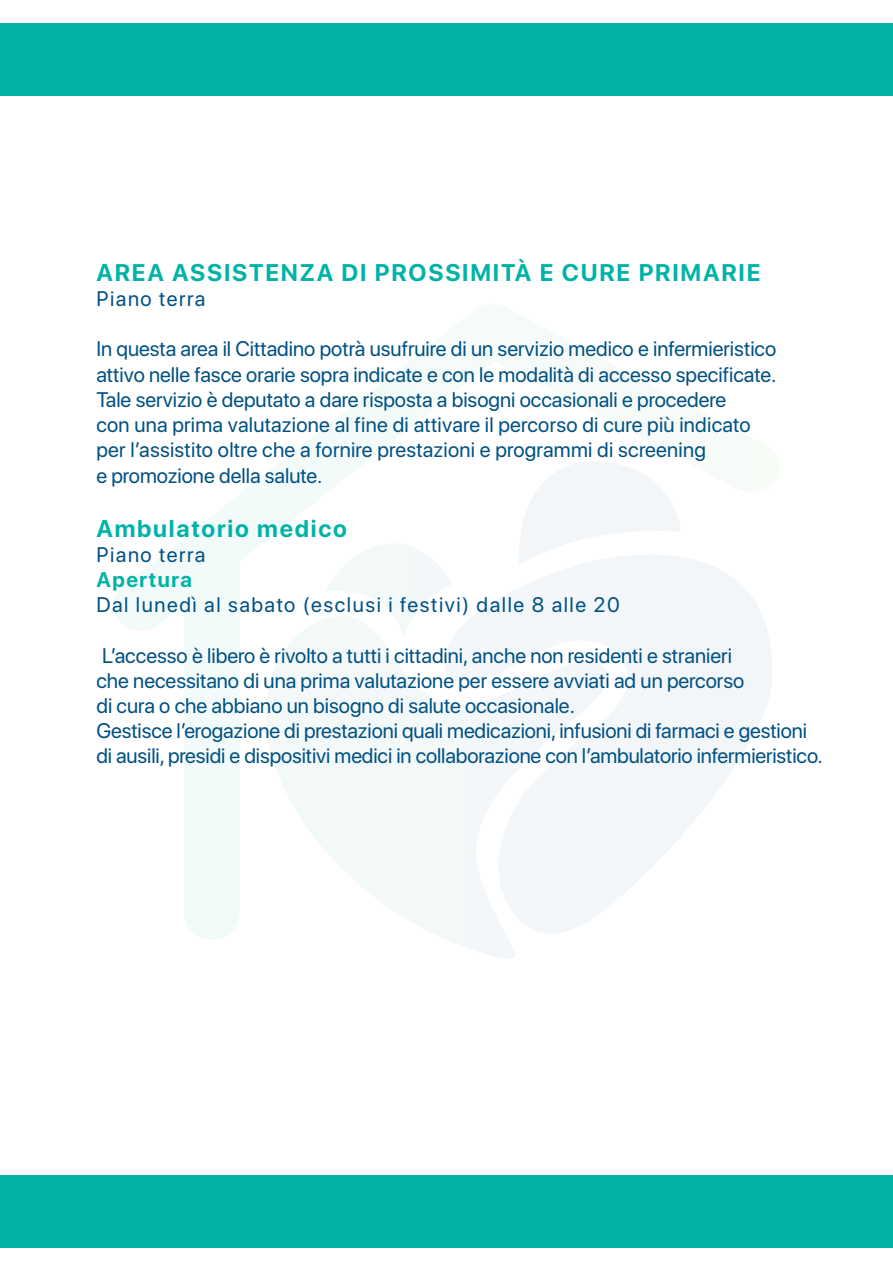
<style>
.page{position:relative;width:893px;height:1263px;background:#fff}
.page>*{position:absolute;margin:0;border:0;box-sizing:border-box;transform-origin:0 0}
.t1{font:700 24px "SF Pro Display";letter-spacing:.075em;color:#00b3a6}
.t2{font:21px/25.2px "SF Pro Display";color:#015182}
.t3{font:21px "SF Pro Display";letter-spacing:.075em;color:#015182}
.t4{font:700 21px "SF Pro Display";letter-spacing:.075em;color:#00b3a6}
</style>
<div class="page">
<svg style="left:114px;top:307px;width:368px;height:633px"></svg>
<svg style="left:262px;top:609px;width:253px;height:350px"></svg>
<svg style="left:324px;top:524px;width:128px;height:113px"></svg>
<svg style="left:437px;top:545px;width:335px;height:407px"></svg>
<svg style="left:516px;top:461px;width:165px;height:104px"></svg>
<div style="left:1px;top:1175px;width:892px;height:73px;background:#00b3a6"></div>
<div style="left:1px;top:23px;width:892px;height:73px;background:#00b3a6"></div>
<p class="t1" style="left:96px;top:259px;width:665px">AREA ASSISTENZA DI PROSSIMITÀ E CURE PRIMARIE</p>
<p class="t3" style="left:96px;top:282px;width:111px">Piano terra</p>
<p class="t2" style="left:96px;top:336px;width:682px">In questa area il Cittadino potrà usufruire di un servizio medico e infermieristico attivo nelle fasce orarie sopra indicate e con le modalità di accesso specificate.<br>Tale servizio è deputato a dare risposta a bisogni occasionali e procedere<br>con una prima valutazione al fine di attivare il percorso di cure più indicato per l’assistito oltre che a fornire prestazioni e programmi di screening<br>e promozione della salute.</p>
<p class="t1" style="left:96px;top:514px;width:252px">Ambulatorio medico</p>
<p class="t3" style="left:96px;top:538px;width:111px">Piano terra</p>
<p class="t4" style="left:96px;top:567px;width:97px">Apertura</p>
<p class="t3" style="left:96px;top:588px;width:525px">Dal lunedì al sabato (esclusi i festivi) dalle 8 alle 20</p>
<p class="t2" style="left:96px;top:642px;width:728px">L’accesso è libero è rivolto a tutti i cittadini, anche non residenti e stranieri<br>che necessitano di una prima valutazione per essere avviati ad un percorso<br>di cura o che abbiano un bisogno di salute occasionale.<br>Gestisce l’erogazione di prestazioni quali medicazioni, infusioni di farmaci e gestioni di ausili, presidi e dispositivi medici in collaborazione con l’ambulatorio infermieristico.</p>
</div>
